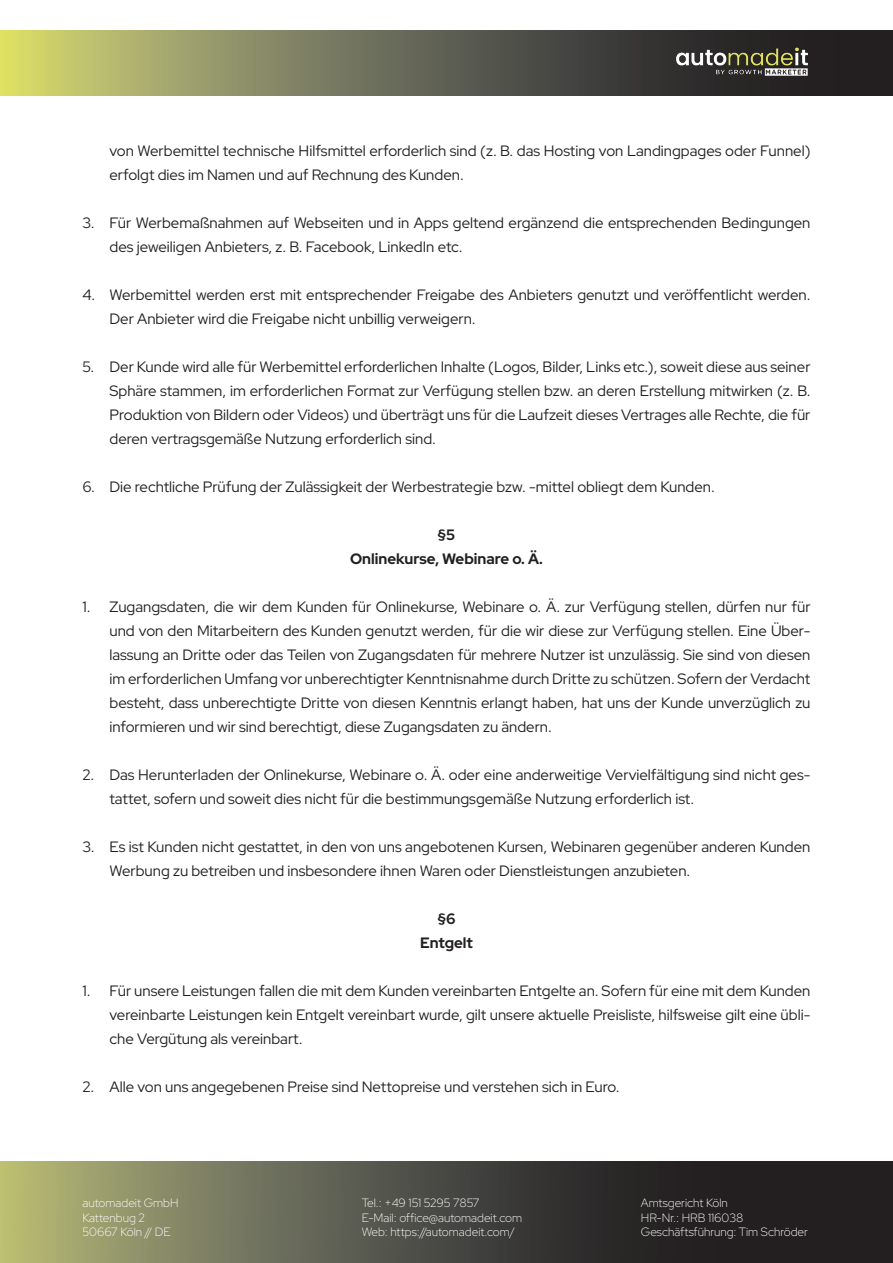
<style>
.page{position:relative;width:893px;height:1263px;background:#fff}
.page>*{position:absolute;margin:0;border:0;box-sizing:border-box;transform-origin:0 0}
.t1{font:15px/24px "Red Hat Display";color:#231f20}
.Titel{font:700 15px "Red Hat Display";color:#231f20}
.t2{font:300 12px/14.4px "Red Hat Display";color:#fff}
</style>
<div class="page">
<svg style="left:0;top:1162px;width:893px;height:101px;background:#535344"></svg>
<svg style="left:0;top:31px;width:893px;height:64px;background:#6d6d50"></svg>
<img style="left:674px;top:45px;width:136px;height:36px">
<p class="t1" style="left:110px;top:139px;width:702px">von Werbemittel technische Hilfsmittel erforderlich sind (z. B. das Hosting von Landingpages oder Funnel) erfolgt dies im Namen und auf Rechnung des Kunden.</p>
<p class="t1" style="left:110px;top:211px;width:702px;text-indent:-27px">3. Für Werbemaßnahmen auf Webseiten und in Apps geltend ergänzend die entsprechenden Bedingungen des jeweiligen Anbieters, z. B. Facebook, LinkedIn etc.</p>
<p class="t1" style="left:110px;top:283px;width:702px;text-indent:-27px">4. Werbemittel werden erst mit entsprechender Freigabe des Anbieters genutzt und veröffentlicht werden.<br>Der Anbieter wird die Freigabe nicht unbillig verweigern.</p>
<p class="t1" style="left:110px;top:355px;width:702px;text-align:justify;text-indent:-27px">5. Der Kunde wird alle für Werbemittel erforderlichen Inhalte (Logos, Bilder, Links etc.), soweit diese aus seiner Sphäre stammen, im erforderlichen Format zur Verfügung stellen bzw. an deren Erstellung mitwirken (z. B.<br>Produktion von Bildern oder Videos) und überträgt uns für die Laufzeit dieses Vertrages alle Rechte, die für deren vertragsgemäße Nutzung erforderlich sind.</p>
<p class="t1" style="left:82px;top:475px;width:634px">6. Die rechtliche Prüfung der Zulässigkeit der Werbestrategie bzw. -mittel obliegt dem Kunden.</p>
<p class="Titel" style="left:438px;top:525px;width:19px">§5</p>
<p class="Titel" style="left:350px;top:549px;width:194px">Onlinekurse, Webinare o. Ä.</p>
<p class="t1" style="left:110px;top:595px;width:702px;text-align:justify;text-indent:-27px">1. Zugangsdaten, die wir dem Kunden für Onlinekurse, Webinare o. Ä. zur Verfügung stellen, dürfen nur für und von den Mitarbeitern des Kunden genutzt werden, für die wir diese zur Verfügung stellen. Eine Über&shy;lassung an Dritte oder das Teilen von Zugangsdaten für mehrere Nutzer ist unzulässig. Sie sind von diesen im erforderlichen Umfang vor unberechtigter Kenntnisnahme durch Dritte zu schützen. Sofern der Verdacht besteht, dass unberechtigte Dritte von diesen Kenntnis erlangt haben, hat uns der Kunde unverzüglich zu informieren und wir sind berechtigt, diese Zugangsdaten zu ändern.</p>
<p class="t1" style="left:110px;top:763px;width:702px;text-indent:-27px">2. Das Herunterladen der Onlinekurse, Webinare o. Ä. oder eine anderweitige Vervielfältigung sind nicht ges&shy;tattet, sofern und soweit dies nicht für die bestimmungsgemäße Nutzung erforderlich ist.</p>
<p class="t1" style="left:110px;top:835px;width:702px;text-indent:-27px">3. Es ist Kunden nicht gestattet, in den von uns angebotenen Kursen, Webinaren gegenüber anderen Kunden<br>Werbung zu betreiben und insbesondere ihnen Waren oder Dienstleistungen anzubieten.</p>
<p class="Titel" style="left:437px;top:909px;width:20px">§6</p>
<p class="Titel" style="left:420px;top:933px;width:54px">Entgelt</p>
<p class="t1" style="left:110px;top:979px;width:702px;text-align:justify;text-indent:-27px">1. Für unsere Leistungen fallen die mit dem Kunden vereinbarten Entgelte an. Sofern für eine mit dem Kunden vereinbarte Leistungen kein Entgelt vereinbart wurde, gilt unsere aktuelle Preisliste, hilfsweise gilt eine übli&shy;che Vergütung als vereinbart.</p>
<p class="t1" style="left:82px;top:1075px;width:539px">2. Alle von uns angegebenen Preise sind Nettopreise und verstehen sich in Euro.</p>
<p class="t2" style="left:82px;top:1195px;width:98px">automadeit GmbH<br>Kattenbug 2<br>50667 Köln // DE</p>
<p class="t2" style="left:641px;top:1195px;width:169px">Amtsgericht Köln<br>HR-Nr.: HRB 116038<br>Geschäftsführung: Tim Schröder</p>
<p class="t2" style="left:362px;top:1195px;width:162px">Tel.: +49 151 5295 7857<br>E-Mail: office@automadeit.com<br>Web: https://automadeit.com/</p>
</div>
